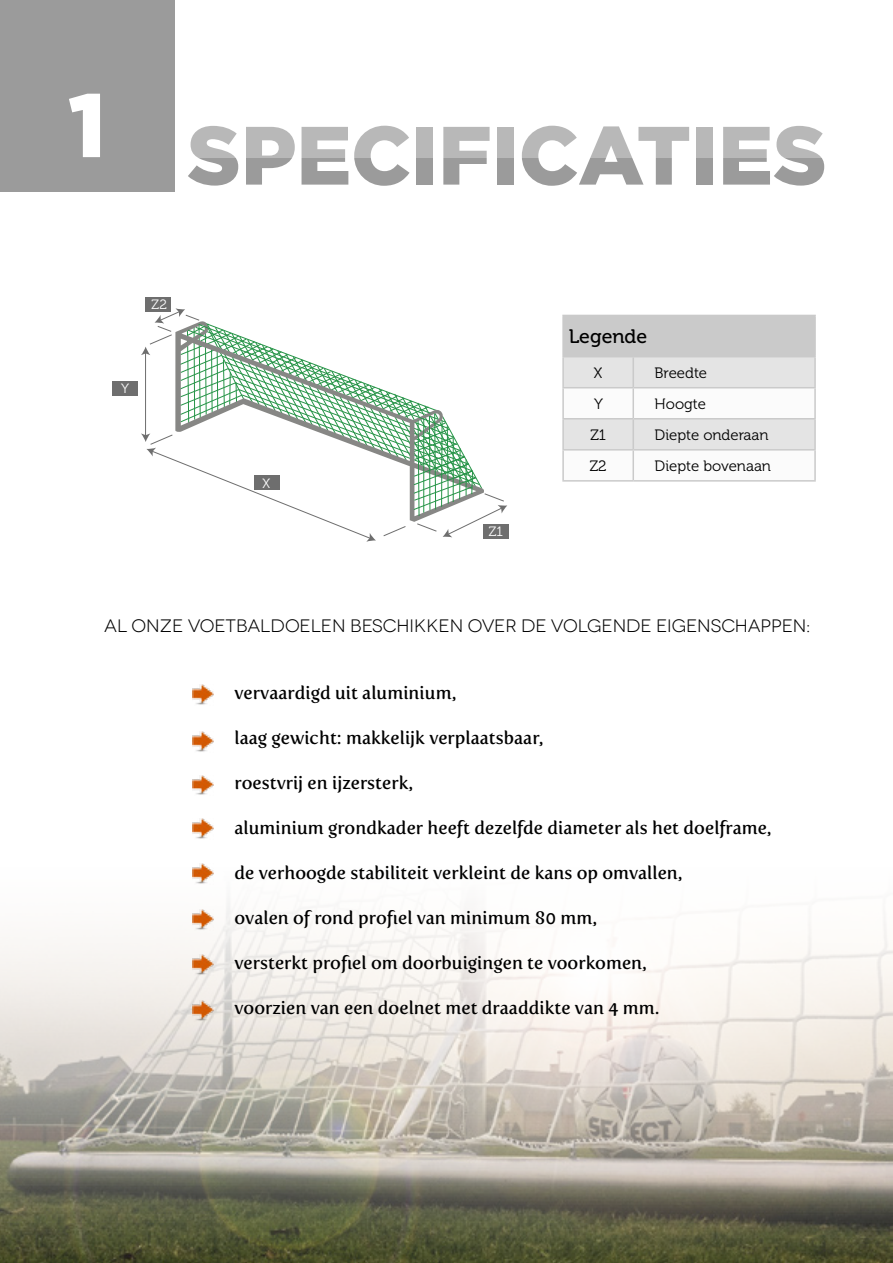
<style>
.page{position:relative;width:893px;height:1263px;background:#fff}
.page>*{position:absolute;margin:0;border:0;box-sizing:border-box;transform-origin:0 0}
.t1{font:900 90px "Gotham";color:#fff}
.t2{font:900 82.5px "Gotham";color:#9b9b9b}
.t3{font:19.5px "Museo 500";color:#000}
.t4{font:18px "Fertigo Pro";color:#000}
.t5{font:18px "Novecentowide";color:#000}
.t6{font:15px "Museo 300";color:#000}
.t7{font:13.5px "Museo 300";color:#fff}
</style>
<div class="page">
<img style="left:0;top:872px;width:893px;height:391px">
<div style="left:563px;top:315px;width:252px;height:42px;background:#cacaca"></div>
<svg style="left:564px;top:357px;width:250px;height:92px"></svg>
<hr style="left:562px;top:356px;width:71px;height:1px;background:#cacaca">
<hr style="left:633px;top:356px;width:183px;height:1px;background:#cacaca">
<hr style="left:632px;top:357px;width:2px;height:30px;background:#cacaca">
<hr style="left:562px;top:387px;width:71px;height:1px;background:#cacaca">
<hr style="left:633px;top:387px;width:183px;height:1px;background:#cacaca">
<hr style="left:632px;top:388px;width:2px;height:30px;background:#cacaca">
<hr style="left:562px;top:418px;width:71px;height:1px;background:#cacaca">
<hr style="left:633px;top:418px;width:183px;height:1px;background:#cacaca">
<hr style="left:632px;top:419px;width:2px;height:30px;background:#cacaca">
<hr style="left:562px;top:449px;width:71px;height:2px;background:#cacaca">
<hr style="left:633px;top:449px;width:183px;height:2px;background:#cacaca">
<hr style="left:632px;top:451px;width:2px;height:29px;background:#cacaca">
<hr style="left:562px;top:315px;width:71px;height:1px;background:#cacaca">
<hr style="left:562px;top:316px;width:2px;height:40px;background:#cacaca">
<hr style="left:633px;top:315px;width:183px;height:1px;background:#cacaca">
<hr style="left:814px;top:316px;width:2px;height:40px;background:#cacaca">
<hr style="left:562px;top:357px;width:2px;height:30px;background:#cacaca">
<hr style="left:814px;top:357px;width:2px;height:30px;background:#cacaca">
<hr style="left:562px;top:388px;width:2px;height:30px;background:#cacaca">
<hr style="left:814px;top:388px;width:2px;height:30px;background:#cacaca">
<hr style="left:562px;top:419px;width:2px;height:30px;background:#cacaca">
<hr style="left:814px;top:419px;width:2px;height:30px;background:#cacaca">
<hr style="left:562px;top:451px;width:2px;height:29px;background:#cacaca">
<hr style="left:814px;top:451px;width:2px;height:29px;background:#cacaca">
<hr style="left:562px;top:480px;width:71px;height:2px;background:#cacaca">
<hr style="left:633px;top:480px;width:183px;height:2px;background:#cacaca">
<img style="left:192px;top:685px;width:21px;height:20px">
<img style="left:192px;top:732px;width:21px;height:20px">
<img style="left:192px;top:775px;width:21px;height:20px">
<img style="left:192px;top:818px;width:21px;height:21px">
<img style="left:192px;top:864px;width:21px;height:21px">
<img style="left:192px;top:909px;width:21px;height:21px">
<img style="left:192px;top:955px;width:21px;height:21px">
<img style="left:192px;top:1000px;width:21px;height:21px">
<div style="left:0;top:0;width:174px;height:191px;background:#9b9b9b"></div>
<div style="left:483px;top:524px;width:25px;height:14px;background:#6e6e6e"></div>
<div style="left:146px;top:297px;width:25px;height:14px;background:#6e6e6e"></div>
<div style="left:112px;top:381px;width:25px;height:14px;background:#6e6e6e"></div>
<svg style="left:141px;top:308px;width:366px;height:234px"></svg>
<h1 class="t1" style="left:68px;top:73px;width:39px">1</h1>
<h2 class="t2" style="left:187px;top:108px;width:641px">SPECIFICATIES</h2>
<p class="t7" style="left:152px;top:297px;width:17px">Z2</p>
<p class="t7" style="left:121px;top:381px;width:9px">Y</p>
<p class="t7" style="left:262px;top:476px;width:9px">X</p>
<p class="t7" style="left:489px;top:524px;width:16px">Z1</p>
<p class="t3" style="left:569px;top:326px;width:80px">Legende</p>
<p class="t6" style="left:594px;top:365px;width:10px">X</p>
<p class="t6" style="left:654px;top:365px;width:54px">Breedte</p>
<p class="t6" style="left:594px;top:396px;width:10px">Y</p>
<p class="t6" style="left:654px;top:396px;width:53px">Hoogte</p>
<p class="t6" style="left:590px;top:427px;width:17px">Z1</p>
<p class="t6" style="left:654px;top:427px;width:116px">Diepte onderaan</p>
<p class="t6" style="left:590px;top:458px;width:19px">Z2</p>
<p class="t6" style="left:654px;top:458px;width:118px">Diepte bovenaan</p>
<p class="t5" style="left:104px;top:615px;width:707px">AL ONZE VOETBALDOELEN BESCHIKKEN OVER DE VOLGENDE EIGENSCHAPPEN:</p>
<p class="t4" style="left:235px;top:682px;width:223px">vervaardigd uit aluminium,</p>
<p class="t4" style="left:235px;top:727px;width:310px">laag gewicht: makkelijk verplaatsbaar,</p>
<p class="t4" style="left:235px;top:772px;width:180px">roestvrij en ijzersterk,</p>
<p class="t4" style="left:235px;top:817px;width:538px">aluminium grondkader heeft dezelfde diameter als het doelframe,</p>
<p class="t4" style="left:235px;top:862px;width:449px">de verhoogde stabiliteit verkleint de kans op omvallen,</p>
<p class="t4" style="left:235px;top:907px;width:364px">ovalen of rond profiel van minimum 80 mm,</p>
<p class="t4" style="left:235px;top:952px;width:414px">versterkt profiel om doorbuigingen te voorkomen,</p>
<p class="t4" style="left:235px;top:997px;width:426px">voorzien van een doelnet met draaddikte van 4 mm.</p>
</div>
